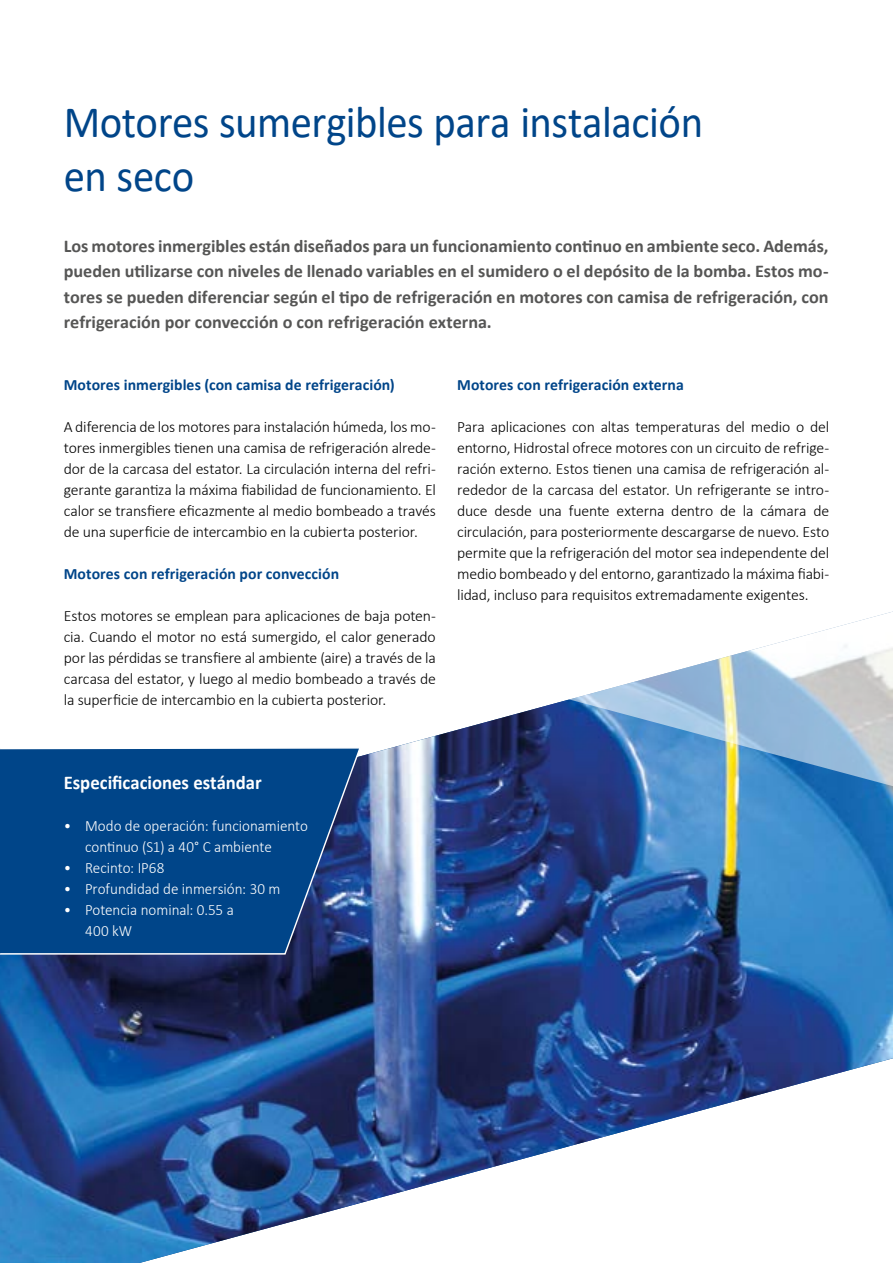
<style>
.page{position:relative;width:893px;height:1263px;background:#fff}
.page>*{position:absolute;margin:0;border:0;box-sizing:border-box;transform-origin:0 0}
.t1{font:45px/54px "Calibri";letter-spacing:-.01em;color:#004589;scale:.95 1}
.t2{font:700 19.5px "Calibri";color:#fff;scale:.96 1}
.t3{font:700 18px/25.5px "Calibri";color:#565655;text-align:justify}
.t4{font:300 15.75px/21px "Calibri";letter-spacing:-.01em;color:#000;text-align:justify}
.t5{font:300 15.75px/21px "Calibri";color:#fff;scale:.96 1}
.t6{font:700 15.75px "Calibri";letter-spacing:.005em;color:#004589}
</style>
<div class="page">
<img style="left:0;top:736px;width:893px;height:527px">
<svg style="left:434px;top:611px;width:459px;height:179px"></svg>
<svg style="left:0;top:746px;width:362px;height:209px;background:#0a488a"></svg>
<h1 class="t1" style="left:64px;top:94px;width:675px">Motores sumergibles para instalación en seco</h1>
<p class="t3" style="left:64px;top:233px;width:766px">Los motores inmergibles están diseñados para un funcionamiento continuo en ambiente seco. Además, pueden utilizarse con niveles de llenado variables en el sumidero o el depósito de la bomba. Estos mo&shy;tores se pueden diferenciar según el tipo de refrigeración en motores con camisa de refrigeración, con refrigeración por convección o con refrigeración externa.</p>
<p class="t6" style="left:64px;top:374px;width:333px">Motores inmergibles (con camisa de refrigeración)</p>
<p class="t4" style="left:64px;top:416px;width:374px">A diferencia de los motores para instalación húmeda, los mo&shy;tores inmergibles tienen una camisa de refrigeración alrede&shy;dor de la carcasa del estator. La circulación interna del refri&shy;gerante garantiza la máxima fiabilidad de funcionamiento. El calor se transfiere eficazmente al medio bombeado a través de una superficie de intercambio en la cubierta posterior.</p>
<p class="t6" style="left:64px;top:563px;width:277px">Motores con refrigeración por convección</p>
<p class="t4" style="left:64px;top:605px;width:374px">Estos motores se emplean para aplicaciones de baja poten&shy;cia. Cuando el motor no está sumergido, el calor generado por las pérdidas se transfiere al ambiente (aire) a través de la carcasa del estator, y luego al medio bombeado a través de la superficie de intercambio en la cubierta posterior.</p>
<p class="t6" style="left:457px;top:374px;width:228px">Motores con refrigeración externa</p>
<p class="t4" style="left:457px;top:416px;width:374px">Para aplicaciones con altas temperaturas del medio o del entorno, Hidrostal ofrece motores con un circuito de refrige&shy;ración externo. Estos tienen una camisa de refrigeración al&shy;rededor de la carcasa del estator. Un refrigerante se intro&shy;duce desde una fuente externa dentro de la cámara de circulación, para posteriormente descargarse de nuevo. Esto permite que la refrigeración del motor sea independente del medio bombeado y del entorno, garantizado la máxima fiabi&shy;lidad, incluso para requisitos extremadamente exigentes.</p>
<p class="t2" style="left:64px;top:769px;width:208px">Especificaciones estándar</p>
<p class="t5" style="left:85px;top:815px;width:234px;text-indent:-21px">• Modo de operación: funcionamiento continuo (S1) a 40° C ambiente</p>
<p class="t5" style="left:64px;top:857px;width:106px">• Recinto: IP68</p>
<p class="t5" style="left:64px;top:878px;width:227px">• Profundidad de inmersión: 30 m</p>
<p class="t5" style="left:85px;top:899px;width:156px;text-indent:-21px">• Potencia nominal: 0.55 a<br>400 kW</p>
</div>
